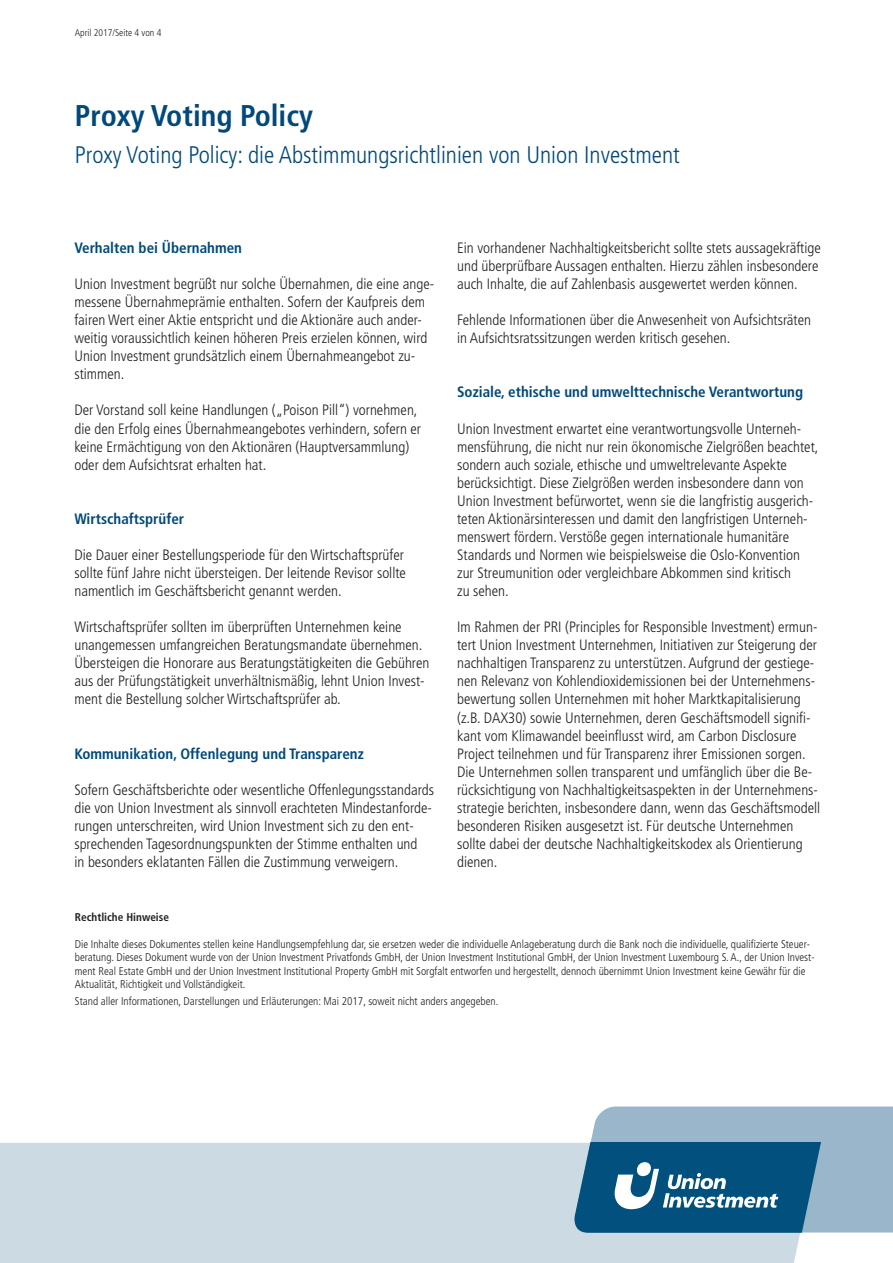
<style>
.page{position:relative;width:893px;height:1263px;background:#fff}
.page>*{position:absolute;margin:0;border:0;box-sizing:border-box;transform-origin:0 0}
.t1{font:700 condensed 30px "Frutiger LT Std";color:#00497b}
.t2{font:300 condensed 24px "Frutiger LT Std";color:#00497b}
.t3{font:300 condensed 15px/18px "Frutiger LT Std";color:#231f20}
.t4{font:700 condensed 15px "Frutiger LT Std";color:#00497b}
.t5{font:300 condensed 11.25px/13.5px "Frutiger LT Std";color:#231f20}
.t6{font:700 condensed 11.25px "Frutiger LT Std";color:#231f20}
.t7{font:300 condensed 9.75px "Frutiger LT Std";color:#231f20}
</style>
<div class="page">
<div style="left:0;top:1143px;width:800px;height:120px;background:#ccdae4"></div>
<svg style="left:573px;top:1106px;width:320px;height:127px;background:#5c8dab"></svg>
<p class="t7" style="left:75px;top:29px;width:88px">April 2017/Seite 4 von 4</p>
<h1 class="t1" style="left:75px;top:104px;width:240px">Proxy Voting Policy</h1>
<h2 class="t2" style="left:75px;top:145px;width:606px">Proxy Voting Policy: die Abstimmungsrichtlinien von Union Investment</h2>
<p class="t4" style="left:74px;top:242px;width:169px">Verhalten bei Übernahmen</p>
<p class="t3" style="left:74px;top:276px;width:361px">Union Investment begrüßt nur solche Übernahmen, die eine ange&shy;messene Übernahmeprämie enthalten. Sofern der Kaufpreis dem fairen Wert einer Aktie entspricht und die Aktionäre auch ander&shy;weitig voraussichtlich keinen höheren Preis erzielen können, wird Union Investment grundsätzlich einem Übernahmeangebot zu&shy;stimmen.</p>
<p class="t3" style="left:74px;top:402px;width:348px">Der Vorstand soll keine Handlungen („Poison Pill“) vornehmen, die den Erfolg eines Übernahmeangebotes verhindern, sofern er keine Ermächtigung von den Aktionären (Hauptversammlung) oder dem Aufsichtsrat erhalten hat.</p>
<p class="t4" style="left:74px;top:513px;width:111px">Wirtschaftsprüfer</p>
<p class="t3" style="left:74px;top:547px;width:333px">Die Dauer einer Bestellungsperiode für den Wirtschaftsprüfer sollte fünf Jahre nicht übersteigen. Der leitende Revisor sollte namentlich im Geschäftsbericht genannt werden.</p>
<p class="t3" style="left:74px;top:619px;width:357px">Wirtschaftsprüfer sollten im überprüften Unternehmen keine unangemessen umfangreichen Beratungsmandate übernehmen.<br>Übersteigen die Honorare aus Beratungstätigkeiten die Gebühren aus der Prüfungstätigkeit unverhältnismäßig, lehnt Union Invest&shy;ment die Bestellung solcher Wirtschaftsprüfer ab.</p>
<p class="t4" style="left:74px;top:747px;width:291px">Kommunikation, Offenlegung und Transparenz</p>
<p class="t3" style="left:74px;top:782px;width:361px">Sofern Geschäftsberichte oder wesentliche Offenlegungsstandards die von Union Investment als sinnvoll erachteten Mindestanforde&shy;rungen unterschreiten, wird Union Investment sich zu den ent&shy;sprechenden Tagesordnungspunkten der Stimme enthalten und<br>in besonders eklatanten Fällen die Zustimmung verweigern.</p>
<p class="t3" style="left:457px;top:240px;width:365px">Ein vorhandener Nachhaltigkeitsbericht sollte stets aussagekräftige und überprüfbare Aussagen enthalten. Hierzu zählen insbesondere auch Inhalte, die auf Zahlenbasis ausgewertet werden können.</p>
<p class="t3" style="left:457px;top:312px;width:355px">Fehlende Informationen über die Anwesenheit von Aufsichtsräten in Aufsichtsratssitzungen werden kritisch gesehen.</p>
<p class="t4" style="left:457px;top:386px;width:347px">Soziale, ethische und umwelttechnische Verantwortung</p>
<p class="t3" style="left:457px;top:420px;width:363px">Union Investment erwartet eine verantwortungsvolle Unterneh&shy;mensführung, die nicht nur rein ökonomische Zielgrößen beachtet, sondern auch soziale, ethische und umweltrelevante Aspekte berücksichtigt. Diese Zielgrößen werden insbesondere dann von Union Investment befürwortet, wenn sie die langfristig ausgerich&shy;teten Aktionärsinteressen und damit den langfristigen Unterneh&shy;menswert fördern. Verstöße gegen internationale humanitäre Standards und Normen wie beispielsweise die Oslo-Konvention zur Streumunition oder vergleichbare Abkommen sind kritisch<br>zu sehen.</p>
<p class="t3" style="left:457px;top:619px;width:365px">Im Rahmen der PRI (Principles for Responsible Investment) ermun&shy;tert Union Investment Unternehmen, Initiativen zur Steigerung der nachhaltigen Transparenz zu unterstützen. Aufgrund der gestiege&shy;nen Relevanz von Kohlendioxidemissionen bei der Unternehmens&shy;bewertung sollen Unternehmen mit hoher Marktkapitalisierung (z.B. DAX30) sowie Unternehmen, deren Geschäftsmodell signifi&shy;kant vom Klimawandel beeinflusst wird, am Carbon Disclosure Project teilnehmen und für Transparenz ihrer Emissionen sorgen.<br>Die Unternehmen sollen transparent und umfänglich über die Be&shy;rücksichtigung von Nachhaltigkeitsaspekten in der Unternehmens&shy;strategie berichten, insbesondere dann, wenn das Geschäftsmodell besonderen Risiken ausgesetzt ist. Für deutsche Unternehmen sollte dabei der deutsche Nachhaltigkeitskodex als Orientierung dienen.</p>
<p class="t6" style="left:75px;top:912px;width:96px">Rechtliche Hinweise</p>
<p class="t5" style="left:75px;top:938px;width:741px">Die Inhalte dieses Dokumentes stellen keine Handlungsempfehlung dar, sie ersetzen weder die individuelle Anlageberatung durch die Bank noch die individuelle, qualifizierte Steuer&shy;beratung. Dieses Dokument wurde von der Union Investment Privatfonds GmbH, der Union Investment Institutional GmbH, der Union Investment Luxembourg S. A., der Union Invest&shy;ment Real Estate GmbH und der Union Investment Institutional Property GmbH mit Sorgfalt entworfen und hergestellt, dennoch übernimmt Union Investment keine Gewähr für die Aktualität, Richtigkeit und Vollständigkeit.</p>
<p class="t5" style="left:75px;top:995px;width:425px">Stand aller Informationen, Darstellungen und Erläuterungen: Mai 2017, soweit nicht anders angegeben.</p>
</div>
